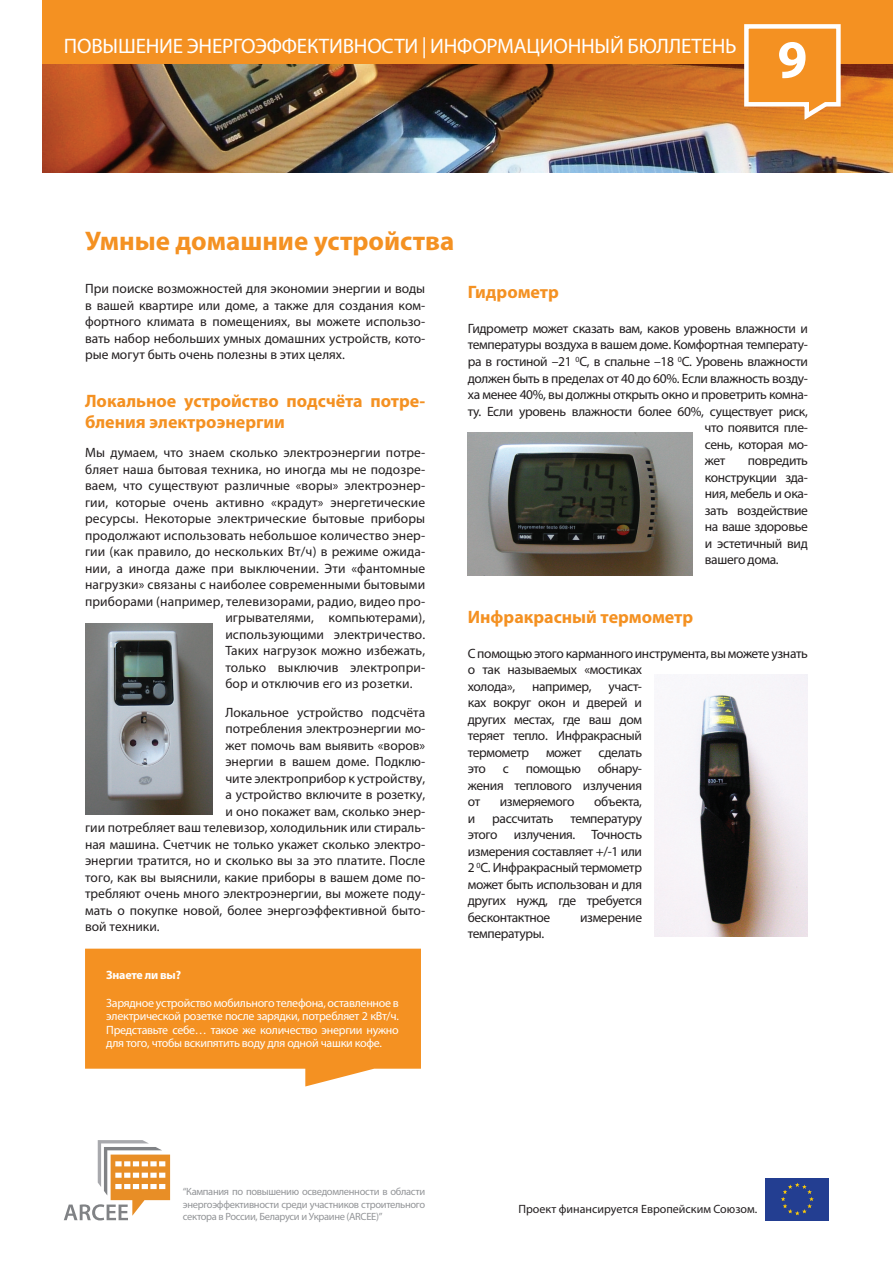
<style>
.page{position:relative;width:893px;height:1263px;background:#fff}
.page>*{position:absolute;margin:0;border:0;box-sizing:border-box;transform-origin:0 0}
.t1{font:700 54px "Myriad Pro";color:#fff}
.t2{font:700 27px "Myriad Pro";color:#f49122}
.t3{font:21px "Myriad Pro";letter-spacing:.04em;color:#fff}
.t4{font:700 18px/21.6px "Myriad Pro";color:#f49122}
.t5{font:13.5px/16.5px "Myriad Pro";color:#231f20;text-align:justify}
.t6{font:13.5px/16.5px "Myriad Pro";letter-spacing:-.025em;color:#231f20}
.t7{font:13.5px "Myriad Pro";letter-spacing:-.03em;color:#231f20}
.t8{font:12px/13.2px "Myriad Pro";letter-spacing:-.025em;color:#fff;text-align:justify}
.t9{font:12px "Myriad Pro";color:#231f20}
.t10{font:700 12px "Myriad Pro";letter-spacing:-.02em;color:#fff}
.t11{font:10.5px/12.6px "Myriad Pro";letter-spacing:-.03em;color:#939598;text-align:justify}
</style>
<div class="page">
<img style="left:43px;top:64px;width:850px;height:108px">
<svg style="left:85px;top:949px;width:336px;height:137px;background:#f59d3a"></svg>
<img style="left:468px;top:432px;width:224px;height:144px">
<div style="left:43px;top:0;width:850px;height:64px;background:#f49122"></div>
<div style="left:765px;top:1178px;width:64px;height:42px;background:#233e91"></div>
<svg style="left:781px;top:1183px;width:33px;height:32px"></svg>
<svg style="left:64px;top:1140px;width:106px;height:80px"></svg>
<svg style="left:742px;top:24px;width:101px;height:100px"></svg>
<img style="left:85px;top:623px;width:128px;height:191px">
<img style="left:655px;top:675px;width:153px;height:261px">
<h3 class="t3" style="left:64px;top:33px;width:84px">Повышение</h3>
<h3 class="t3" style="left:187px;top:33px;width:123px">эне ргоэффективн</h3>
<h3 class="t3" style="left:367px;top:33px;width:27px">ости</h3>
<h3 class="t3" style="left:422px;top:33px;width:248px">| Информационн ый бюллетен</h3>
<h3 class="t3" style="left:725px;top:33px;width:13px">ь</h3>
<h1 class="t1" style="left:777px;top:24px;width:31px">9</h1>
<h2 class="t2" style="left:85px;top:223px;width:371px">Умные домашние устройства</h2>
<p class="t5" style="left:85px;top:280px;width:342px">При поиске возможностей для экономии энергии и воды в вашей квартире или доме, а также для создания ком&shy;фортного климата в помещениях, вы можете использо&shy;вать набор небольших умных домашних устройств, кото&shy;рые могут быть очень полезны в этих целях.</p>
<h3 class="t4" style="left:85px;top:389px;width:342px">Локальное устройство подсчёта потре&shy;бления электроэнергии</h3>
<p class="t5" style="left:85px;top:444px;width:342px">Мы думаем, что знаем сколько электроэнергии потре-</p>
<p class="t5" style="left:85px;top:461px;width:342px">бляет наша бытовая техника, но иногда мы не подозре-</p>
<p class="t5" style="left:85px;top:477px;width:342px">ваем, что существуют различные «воры» электроэнер-</p>
<p class="t5" style="left:85px;top:494px;width:342px">гии, которые очень активно «крадут» энергетические</p>
<p class="t5" style="left:85px;top:510px;width:342px">ресурсы. Некоторые электрические бытовые приборы</p>
<p class="t5" style="left:85px;top:527px;width:342px">продолжают использовать небольшое количество энер-</p>
<p class="t5" style="left:85px;top:543px;width:342px">гии (как правило, до нескольких Вт/ч) в режиме ожида-</p>
<p class="t5" style="left:85px;top:560px;width:342px">нии, а иногда даже при выключении. Эти «фантомные</p>
<p class="t5" style="left:85px;top:576px;width:342px">нагрузки» связаны с наиболее современными бытовыми</p>
<p class="t5" style="left:85px;top:593px;width:342px">приборами (например, телевизорами, радио, видео про-</p>
<p class="t5" style="left:225px;top:609px;width:201px">игрывателями, компьютерами),</p>
<p class="t5" style="left:225px;top:626px;width:201px">использующими электричество.</p>
<p class="t5" style="left:225px;top:642px;width:201px">Таких нагрузок можно избежать,</p>
<p class="t5" style="left:225px;top:659px;width:201px">только выключив электропри-</p>
<p class="t5" style="left:225px;top:675px;width:189px">бор и отключив его из розетки.</p>
<p class="t5" style="left:225px;top:704px;width:201px">Локальное устройство подсчёта</p>
<p class="t5" style="left:225px;top:720px;width:201px">потребления электроэнергии мо-</p>
<p class="t5" style="left:225px;top:737px;width:201px">жет помочь вам выявить «воров»</p>
<p class="t5" style="left:225px;top:753px;width:201px">энергии в вашем доме. Подклю-</p>
<p class="t5" style="left:225px;top:770px;width:201px">чите электроприбор к устройству,</p>
<p class="t5" style="left:225px;top:786px;width:201px">а устройство включите в розетку,</p>
<p class="t5" style="left:225px;top:803px;width:201px">и оно покажет вам, сколько энер-</p>
<p class="t5" style="left:85px;top:819px;width:342px">гии потребляет ваш телевизор, холодильник или стираль-</p>
<p class="t5" style="left:85px;top:836px;width:342px">ная машина. Счетчик не только укажет сколько электро-</p>
<p class="t5" style="left:85px;top:852px;width:342px">энергии тратится, но и сколько вы за это платите. После</p>
<p class="t5" style="left:85px;top:869px;width:342px">того, как вы выяснили, какие приборы в вашем доме по-</p>
<p class="t5" style="left:85px;top:885px;width:342px">требляют очень много электроэнергии, вы можете поду-</p>
<p class="t5" style="left:85px;top:902px;width:342px">мать о покупке новой, более энергоэффективной быто-</p>
<p class="t5" style="left:85px;top:918px;width:76px">вой техники.</p>
<p class="t10" style="left:106px;top:967px;width:76px">Знаете ли вы?</p>
<p class="t8" style="left:106px;top:996px;width:294px">Зарядное устройство мобильного телефона, оставленное в электрической розетке после зарядки, потребляет 2 кВт/ч.<br>Представьте себе… такое же количество энергии нужно для того, чтобы вскипятить воду для одной чашки кофе.</p>
<h3 class="t4" style="left:468px;top:281px;width:93px">Гидрометр</h3>
<p class="t6" style="left:468px;top:320px;width:342px">Гидрометр может сказать вам, каков уровень влажности и</p>
<p class="t6" style="left:468px;top:336px;width:342px">температуры воздуха в вашем доме. Комфортная температу-</p>
<p class="t6" style="left:468px;top:353px;width:342px">ра в гостиной –21 <sup>0</sup>С, в спальне –18 <sup>0</sup>С. Уровень влажности</p>
<p class="t6" style="left:468px;top:369px;width:342px">должен быть в пределах от 40 до 60%. Если влажность возду-</p>
<p class="t6" style="left:468px;top:386px;width:342px">ха менее 40%, вы должны открыть окно и проветрить комна-</p>
<p class="t6" style="left:468px;top:402px;width:342px">ту. Если уровень влажности более 60%, существует риск,</p>
<p class="t6" style="left:704px;top:419px;width:105px">что появится пле-</p>
<p class="t6" style="left:705px;top:435px;width:105px">сень, которая мо-</p>
<p class="t5" style="left:705px;top:452px;width:22px">жет</p>
<p class="t5" style="left:705px;top:452px;width:105px;text-indent:43px">повредить конструкции зда&shy;ния, мебель и ока&shy;зать воздействие на ваше здоровье и эстетичный вид вашего дома.</p>
<h3 class="t4" style="left:468px;top:606px;width:227px">Инфракрасный термометр</h3>
<p class="t6" style="left:468px;top:645px;width:342px">С помощью этого карманного инструмента, вы можете узнать о так называемых «мостиках<br>холода»,</p>
<p class="t5" style="left:468px;top:678px;width:176px;text-indent:141px">участ&shy;ках вокруг окон и дверей и других местах, где ваш дом теряет тепло. Инфракрасный термометр может сделать это</p>
<p class="t6" style="left:532px;top:678px;width:61px">например,</p>
<p class="t5" style="left:468px;top:760px;width:176px;text-indent:130px">обнару&shy;жения теплового излучения от</p>
<p class="t5" style="left:503px;top:760px;width:8px">с</p>
<p class="t6" style="left:526px;top:760px;width:57px">помощью</p>
<p class="t6" style="left:500px;top:793px;width:76px">измеряемого</p>
<p class="t6" style="left:594px;top:793px;width:50px">объекта,</p>
<p class="t5" style="left:468px;top:810px;width:176px;text-indent:103px">температуру этого излучения. Точность измерения составляет +/-1 или 2 <sup>0</sup>С. Инфракрасный термометр может быть использован и для других нужд, где требуется бесконтактное</p>
<p class="t5" style="left:468px;top:810px;width:9px">и</p>
<p class="t7" style="left:492px;top:810px;width:63px">рассчитать</p>
<p class="t6" style="left:580px;top:909px;width:64px">измерение</p>
<p class="t6" style="left:468px;top:925px;width:78px">температуры.</p>
<p class="t11" style="left:183px;top:1185px;width:244px">“Кампания по повышению осведомленности в области энергоэффективности среди участников строительного сектора в России, Беларуси и Украине (ARCEE)”</p>
<p class="t9" style="left:518px;top:1201px;width:240px">Проект финансируется Европейским Союзом.</p>
</div>
